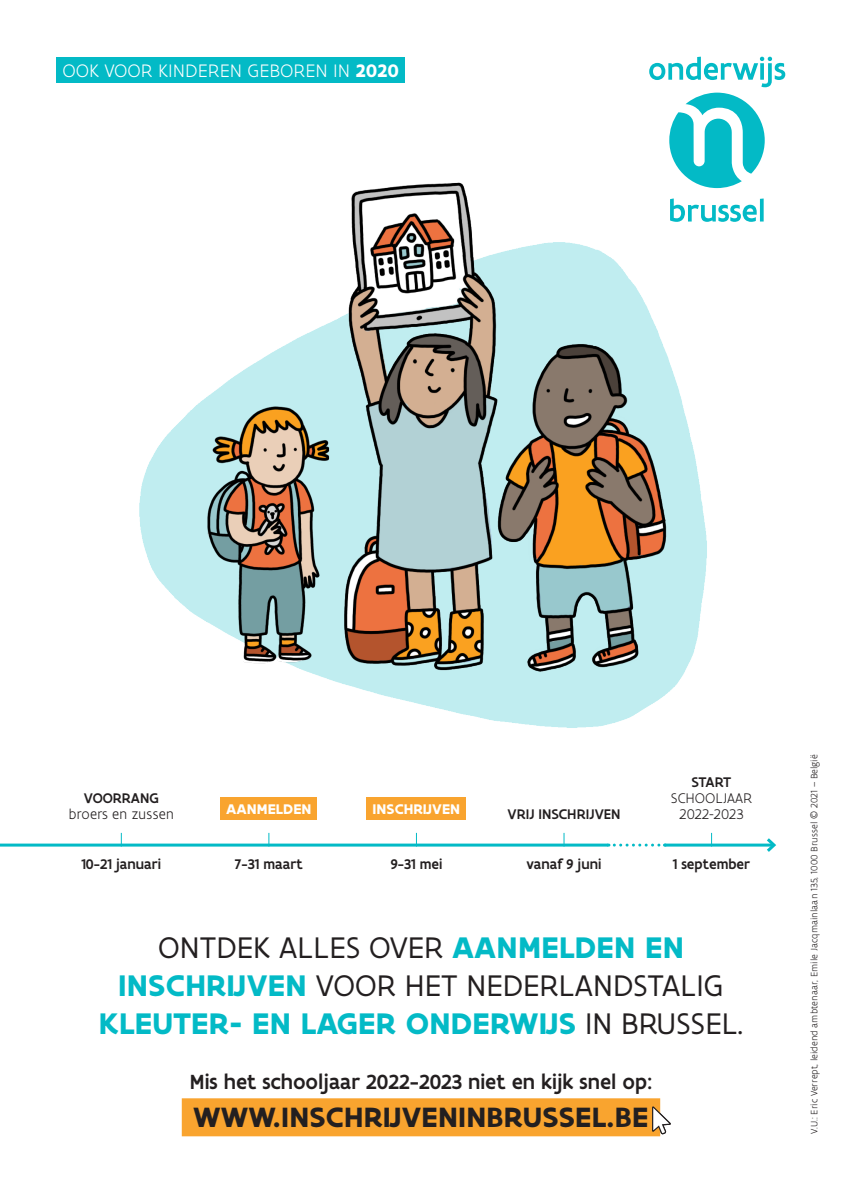
<style>
.page{position:relative;width:842px;height:1191px;background:#fff}
.page>*{position:absolute;margin:0;border:0;box-sizing:border-box;transform-origin:0 0}
.body_CAPS{font:32px/38.4px "Flanders Art Sans";letter-spacing:.005em;color:#231f20;text-align:center}
.url_gemarkeerd_oranj{font:700 30px "Flanders Art Sans";letter-spacing:.005em;color:#231f20}
.body{font:500 22px "Flanders Art Sans";color:#231f20}
.t1{font:300 19.4px "Flanders Art Sans";color:#fff}
.t2{font:500 15px "Flanders Art Sans";color:#231f20}
.t3{font:300 15px/16px "Flanders Art Sans";color:#231f20;text-align:center}
.t4{font:700 15px "Flanders Art Sans";color:#fff}
.body-2{font:300 10px "Flanders Art Sans";color:#231f20}
.s1{font-weight:700}
.s2{font-weight:500}
.s3{font-weight:700;color:#03bac6}
.s4{font-size:30px}
</style>
<div class="page">
<div style="left:182px;top:1098px;width:478px;height:38px;background:#f9a42f"></div>
<svg style="left:652px;top:1106px;width:19px;height:28px"></svg>
<div style="left:57px;top:57px;width:348px;height:26px;background:#03bac6"></div>
<svg style="left:718px;top:198px;width:46px;height:24px"></svg>
<svg style="left:649px;top:57px;width:136px;height:30px"></svg>
<svg style="left:669px;top:93px;width:96px;height:95px"></svg>
<img style="left:139px;top:180px;width:577px;height:548px">
<img style="left:344px;top:180px;width:329px;height:506px">
<img style="left:191px;top:352px;width:166px;height:347px">
<hr style="left:0;top:843px;width:608px;height:3px;background:#03bac6">
<svg style="left:608px;top:843px;width:57px;height:3px"></svg>
<hr style="left:665px;top:843px;width:109px;height:3px;background:#03bac6">
<svg style="left:764px;top:838px;width:12px;height:14px"></svg>
<div style="left:367px;top:797px;width:99px;height:22px;background:#f9a42f"></div>
<div style="left:221px;top:797px;width:96px;height:22px;background:#f9a42f"></div>
<p class="t1" style="left:62px;top:59px;width:338px">OOK VOOR KINDEREN GEBOREN IN <span class="s1">2020</span></p>
<p class="t3" style="left:69px;top:790px;width:107px"><span class="s2">VOORRANG </span>broers en zussen</p>
<p class="t2" style="left:81px;top:854px;width:81px">10-21 januari</p>
<p class="t4" style="left:226px;top:799px;width:87px">AANMELDEN</p>
<p class="t2" style="left:235px;top:854px;width:70px">7-31 maart</p>
<p class="t4" style="left:373px;top:799px;width:89px">INSCHRIJVEN</p>
<p class="t2" style="left:507px;top:805px;width:115px">VRIJ INSCHRIJVEN</p>
<p class="t2" style="left:390px;top:854px;width:54px">9-31 mei</p>
<p class="t2" style="left:527px;top:854px;width:76px">vanaf 9 juni</p>
<p class="t3" style="left:671px;top:774px;width:83px"><span class="s2">START<br></span>SCHOOLJAAR<br>2022-2023</p>
<p class="t2" style="left:673px;top:854px;width:79px">1 september</p>
<p class="body_CAPS" style="left:99px;top:927px;width:646px">ONTDEK ALLES OVER <span class="s3">AANMELDEN EN<br>INSCHRIJVEN</span> VOOR HET NEDERLANDSTALIG<br><span class="s3">KLEUTER- EN LAGER ONDERWIJS</span> IN BRUSSEL<span class="s4">.</span></p>
<p class="body" style="left:190px;top:1067px;width:463px">Mis het schooljaar 2022-2023 niet en kijk snel op:</p>
<p class="url_gemarkeerd_oranj" style="left:193px;top:1097px;width:457px">WWW.INSCHRIJVENINBRUSSEL.BE</p>
<p class="body-2" style="left:808px;top:1134px;width:381px;rotate:-90deg">V.U.: Eric Verrept, leidend ambtenaar, Emile Jacqmainlaan 135, 1000 Brussel © 2021 – België</p>
</div>
